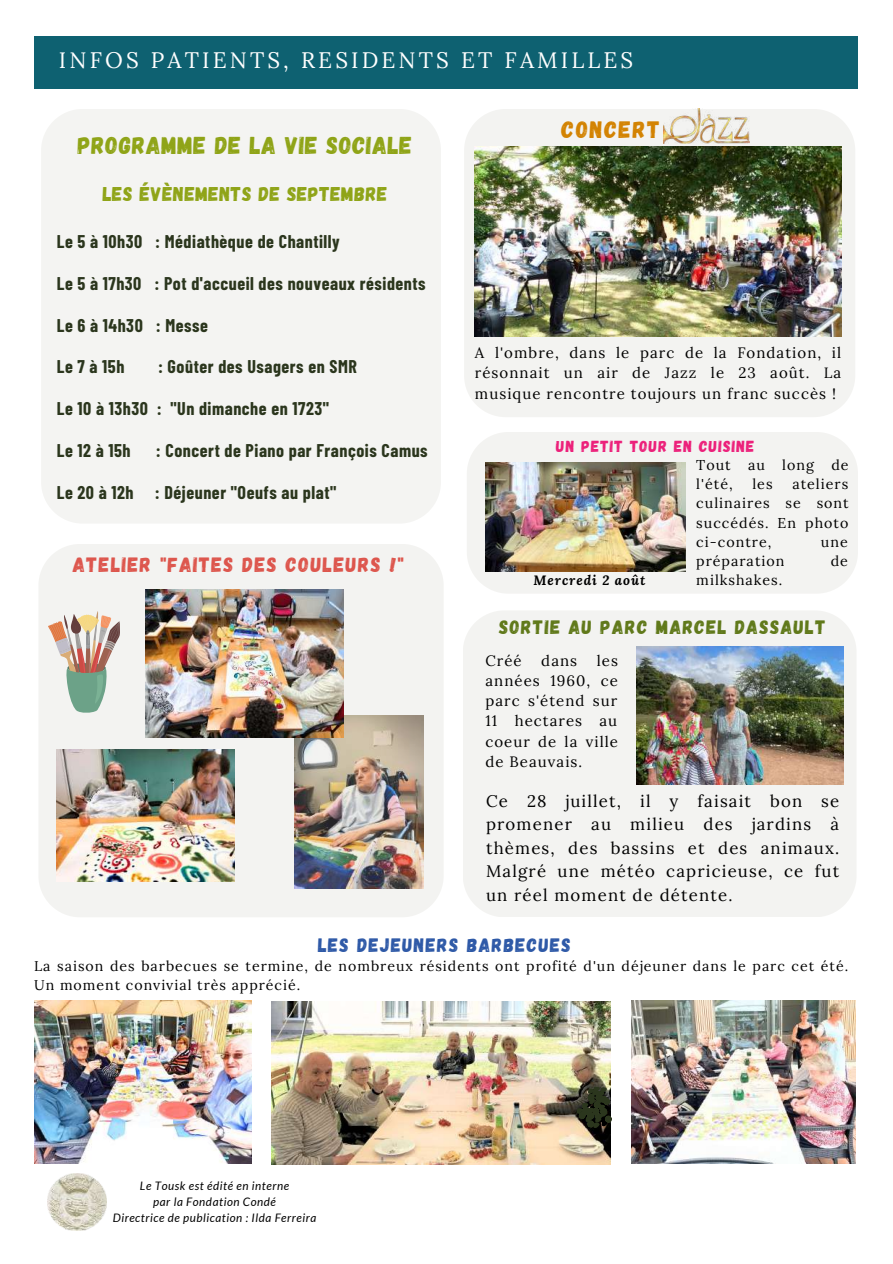
<style>
.page{position:relative;width:893px;height:1264px;background:#fff}
.page>*{position:absolute;margin:0;border:0;box-sizing:border-box;transform-origin:0 0}
.t1{font:24.45px "Gagalin";letter-spacing:.03em;color:#8fa417}
.t2{font:23.7px "Gagalin";letter-spacing:.07em;color:#d38302}
.t3{font:22.35px "Lora";letter-spacing:.14em;color:#fff}
.t4{font:20.7px "Gagalin";letter-spacing:.07em;color:#dd564d}
.t5{font:19.95px "Gagalin";letter-spacing:.03em;color:#8fa417}
.t6{font:19.35px "Gagalin";letter-spacing:.07em;color:#60791a}
.t7{font:19.35px "Gagalin";letter-spacing:.07em;color:#2e59a7}
.t8{font:700 18px "Barlow Condensed";letter-spacing:.03em;color:#2b361d}
.t9{font:16.8px/23.4px "Lora";letter-spacing:.07em;color:#000;text-align:justify}
.t10{font:15.9px "Gagalin";letter-spacing:.07em;color:#ec207a}
.t11{font:15px/20.2px "Lora";letter-spacing:.07em;color:#000;text-align:justify}
.t12{font:14.25px/19px "Lora";letter-spacing:.07em;color:#000}
.t13{font:14.1px/19px "Lora";letter-spacing:.07em;color:#000}
.t14{font:italic 700 13.5px "Lora";letter-spacing:.07em;color:#000}
.t15{font:italic 11.7px/15.6px "Lato";letter-spacing:.045em;color:#000;text-align:center}
</style>
<div class="page">
<div style="left:35px;top:36px;width:823px;height:53px;background:#0e6171"></div>
<img style="left:48px;top:1173px;width:58px;height:57px">
<div style="left:41px;top:109px;width:400px;height:414px;background:#f4f4f2"></div>
<img style="left:35px;top:1000px;width:217px;height:163px">
<img style="left:39px;top:544px;width:404px;height:373px">
<img style="left:631px;top:1000px;width:224px;height:163px">
<img style="left:271px;top:1001px;width:339px;height:163px">
<img style="left:57px;top:749px;width:177px;height:132px">
<img style="left:145px;top:589px;width:198px;height:148px">
<svg style="left:48px;top:610px;width:72px;height:102px"></svg>
<div style="left:464px;top:109px;width:391px;height:308px;background:#f3f3f1"></div>
<div style="left:467px;top:432px;width:390px;height:161px;background:#f3f3f1"></div>
<img style="left:485px;top:462px;width:200px;height:109px">
<svg style="left:576px;top:1086px;width:35px;height:43px"></svg>
<div style="left:463px;top:611px;width:393px;height:306px;background:#f3f3f1"></div>
<img style="left:636px;top:646px;width:207px;height:138px">
<img style="left:475px;top:146px;width:366px;height:190px">
<img style="left:663px;top:109px;width:86px;height:34px">
<p class="t3" style="left:59px;top:46px;width:576px">INFOS PATIENTS, RESIDENTS ET FAMILLES</p>
<h1 class="t1" style="left:78px;top:129px;width:336px">PROGRAMME DE LA VIE SOCIALE</h1>
<p class="t5" style="left:103px;top:180px;width:286px">LES ÉVÈNEMENTS DE SEPTEMBRE</p>
<p class="t8" style="left:57px;top:230px;width:284px">Le 5 à 10h30 : Médiathèque de Chantilly</p>
<p class="t8" style="left:57px;top:272px;width:370px">Le 5 à 17h30 : Pot d'accueil des nouveaux résidents</p>
<p class="t8" style="left:57px;top:313px;width:153px">Le 6 à 14h30 : Messe</p>
<p class="t8" style="left:57px;top:355px;width:69px">Le 7 à 15h</p>
<p class="t8" style="left:158px;top:355px;width:200px">: Goûter des Usagers en SMR</p>
<p class="t8" style="left:57px;top:397px;width:274px">Le 10 à 13h30 : "Un dimanche en 1723"</p>
<p class="t8" style="left:57px;top:439px;width:75px">Le 12 à 15h</p>
<p class="t8" style="left:156px;top:439px;width:273px">: Concert de Piano par François Camus</p>
<p class="t8" style="left:57px;top:480px;width:281px">Le 20 à 12h : Déjeuner "Oeufs au plat"</p>
<p class="t4" style="left:73px;top:551px;width:332px">ATELIER "FAITES DES COULEURS !"</p>
<h2 class="t2" style="left:561px;top:114px;width:100px">CONCERT</h2>
<p class="t11" style="left:475px;top:342px;width:368px">A l'ombre, dans le parc de la Fondation, il résonnait un air de Jazz le 23 août. La musique rencontre toujours un franc succès !</p>
<p class="t10" style="left:556px;top:436px;width:200px">UN PETIT TOUR EN CUISINE</p>
<p class="t12" style="left:696px;top:455px;width:154px">Tout au long de l'été,</p>
<p class="t12" style="left:696px;top:474px;width:154px;text-align:justify;text-indent:96px">ateliers culinaires se sont succédés. En photo ci-contre,</p>
<p class="t12" style="left:752px;top:474px;width:22px">les</p>
<p class="t12" style="left:820px;top:532px;width:28px">une</p>
<p class="t12" style="left:696px;top:551px;width:90px">préparation</p>
<p class="t12" style="left:830px;top:551px;width:19px">de</p>
<p class="t14" style="left:533px;top:571px;width:113px">Mercredi 2 août</p>
<p class="t12" style="left:696px;top:570px;width:88px">milkshakes.</p>
<p class="t6" style="left:499px;top:615px;width:328px">SORTIE AU PARC MARCEL DASSAULT</p>
<p class="t11" style="left:485px;top:650px;width:38px">Créé</p>
<p class="t11" style="left:541px;top:650px;width:37px">dans</p>
<p class="t11" style="left:485px;top:650px;width:134px;text-indent:111px">les années 1960, ce parc s'étend sur 11 hectares au coeur de la ville de Beauvais.</p>
<p class="t9" style="left:486px;top:789px;width:355px">Ce 28 juillet, il y faisait bon se promener au milieu des jardins à thèmes, des bassins et des animaux.<br>Malgré une météo capricieuse, ce fut un réel moment de détente.</p>
<p class="t7" style="left:318px;top:932px;width:254px">LES DEJEUNERS BARBECUES</p>
<p class="t13" style="left:34px;top:956px;width:815px">La saison des barbecues se termine, de nombreux résidents ont profité d'un déjeuner dans le parc cet été.<br>Un moment convivial très apprécié.</p>
<p class="t15" style="left:113px;top:1177px;width:205px">Le Tousk est édité en interne<br>par la Fondation Condé<br>Directrice de publication : Ilda Ferreira</p>
</div>
